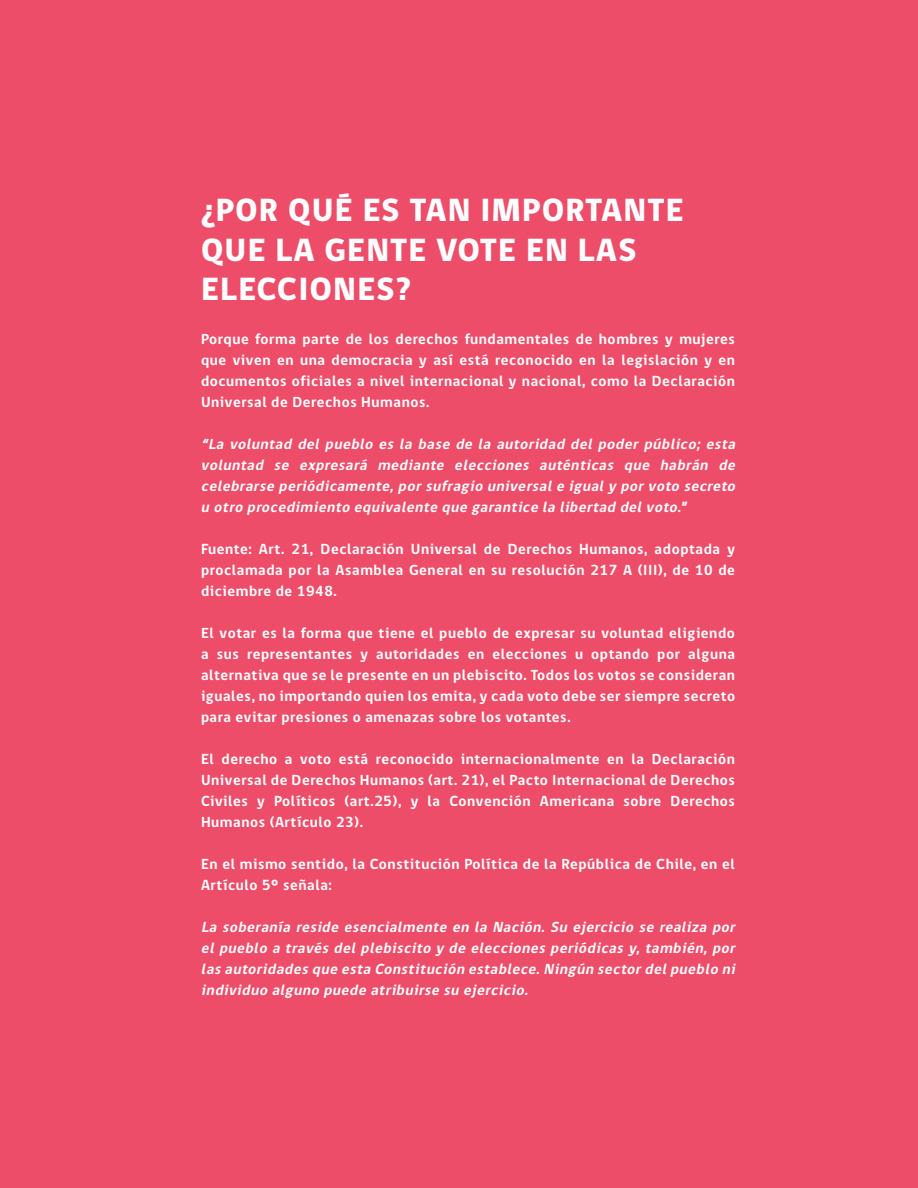
<style>
.page{position:relative;width:918px;height:1188px;background:#ed4d69}
.page>*{position:absolute;margin:0;border:0;box-sizing:border-box;transform-origin:0 0}
.t1{font:800 33px/39.6px "gob CL";letter-spacing:.04em;color:#fff}
.t2{font:700 15px/21px "gob CL";letter-spacing:.04em;color:#fff;text-align:justify}
.t3{font:italic 700 15px/21px "gob CL";color:#fff;text-align:justify}
.s1{font-style:normal}
</style>
<div class="page">
<h1 class="t1" style="left:201px;top:191px;width:484px">¿POR QUÉ ES TAN IMPORTANTE<br>QUE LA GENTE VOTE EN LAS<br>ELECCIONES?</h1>
<p class="t2" style="left:201px;top:329px;width:536px">Porque forma parte de los derechos fundamentales de hombres y mujeres que viven en una democracia y así está reconocido en la legislación y en documentos oficiales a nivel internacional y nacional, como la Declaración Universal de Derechos Humanos.</p>
<p class="t3" style="left:201px;top:434px;width:540px">“La voluntad del pueblo es la base de la autoridad del poder público; esta voluntad se expresará mediante elecciones auténticas que habrán de celebrarse periódicamente,porsufragio universale igualy porvoto secreto u otro procedimiento equivalente que garantice la libertad delvoto.<span class="s1">”</span></p>
<p class="t2" style="left:201px;top:539px;width:535px">Fuente: Art. 21, Declaración Universal de Derechos Humanos, adoptada y proclamada por la Asamblea General en su resolución 217 A (III), de 10 de diciembre de 1948.</p>
<p class="t2" style="left:201px;top:623px;width:536px">El votar es la forma que tiene el pueblo de expresar su voluntad eligiendo a sus representantes y autoridades en elecciones u optando por alguna alternativa que se le presente en un plebiscito. Todos los votos se consideran iguales, no importando quien los emita, y cada voto debe ser siempre secreto para evitar presiones o amenazas sobre los votantes.</p>
<p class="t2" style="left:201px;top:749px;width:536px">El derecho a voto está reconocido internacionalmente en la Declaración Universal de Derechos Humanos (art. 21), el Pacto Internacional de Derechos Civiles y Políticos (art.25), y la Convención Americana sobre Derechos Humanos (Artículo 23).</p>
<p class="t2" style="left:201px;top:854px;width:536px">En el mismo sentido, la Constitución Política de la República de Chile, en el<br>Artículo 5º señala:</p>
<p class="t3" style="left:201px;top:917px;width:540px">La soberanía reside esencialmente en la Nación. Su ejercicio se realiza por el pueblo a través del plebiscito y de elecciones periódicas y, también, por las autoridades que esta Constitución establece.Ningún sectordelpueblo ni individuo alguno puede atribuirse su ejercicio.</p>
</div>
